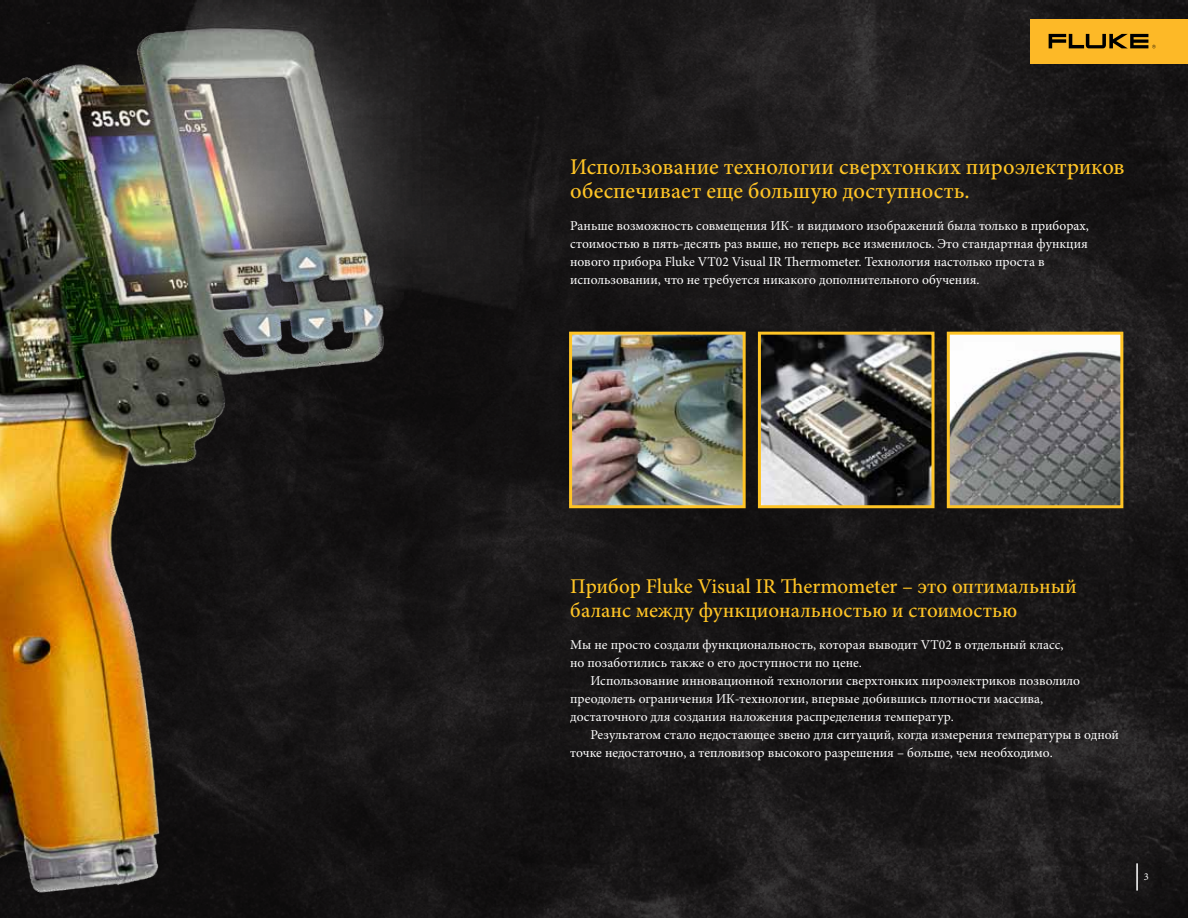
<style>
.page{position:relative;width:1188px;height:918px;background:#fff}
.page>*{position:absolute;margin:0;border:0;box-sizing:border-box;transform-origin:0 0}
.t1{font:500 22.5px/24px "Minion Pro";color:#ffc425}
.t2{font:500 21px/24px "Minion Pro";color:#ffc425}
.t3{font:13.5px/18px "Minion Pro";color:#fff}
.t4{font:10.5px "Minion Pro";color:#fff}
</style>
<div class="page">
<img style="left:0;top:0;width:1188px;height:918px">
<img style="left:0;top:0;width:562px;height:917px">
<img style="left:762px;top:336px;width:169px;height:168px">
<div style="left:758px;top:332px;width:177px;height:176px;border:3px solid #ffc425"></div>
<img style="left:573px;top:336px;width:169px;height:168px">
<div style="left:569px;top:332px;width:177px;height:176px;border:3px solid #ffc425"></div>
<img style="left:951px;top:336px;width:168px;height:168px">
<div style="left:947px;top:332px;width:176px;height:176px;border:3px solid #ffc425"></div>
<hr style="left:1136px;top:863px;width:2px;height:28px;background:#fff">
<div style="left:1030px;top:19px;width:158px;height:45px;background:#fdb927"></div>
<svg style="left:1049px;top:34px;width:107px;height:14px"></svg>
<h1 class="t1" style="left:570px;top:155px;width:556px">Использование технологии сверхтонких пироэлектриков обеспечивает еще большую доступность.</h1>
<p class="t3" style="left:570px;top:217px;width:520px">Раньше возможность совмещения ИК- и видимого изображений была только в приборах, стоимостью в пять-десять раз выше, но теперь все изменилось. Это стандартная функция нового прибора Fluke VT02 Visual IR Thermometer. Технология настолько проста в использовании, что не требуется никакого дополнительного обучения.</p>
<h2 class="t2" style="left:570px;top:575px;width:508px">Прибор Fluke Visual IR Thermometer – это оптимальный баланс между функциональностью и стоимостью</h2>
<p class="t3" style="left:570px;top:635px;width:495px">Мы не просто создали функциональность, которая выводит VT02 в отдельный класс, но позаботились также о его доступности по цене.</p>
<p class="t3" style="left:570px;top:671px;width:511px;text-indent:20px">Использование инновационной технологии сверхтонких пироэлектриков позволило преодолеть ограничения ИК-технологии, впервые добившись плотности массива, достаточного для создания наложения распределения температур.</p>
<p class="t3" style="left:570px;top:725px;width:550px;text-indent:20px">Результатом стало недостающее звено для ситуаций, когда измерения температуры в одной точке недостаточно, а тепловизор высокого разрешения – больше, чем необходимо.</p>
<p class="t4" style="left:1144px;top:869px;width:7px">3</p>
</div>
